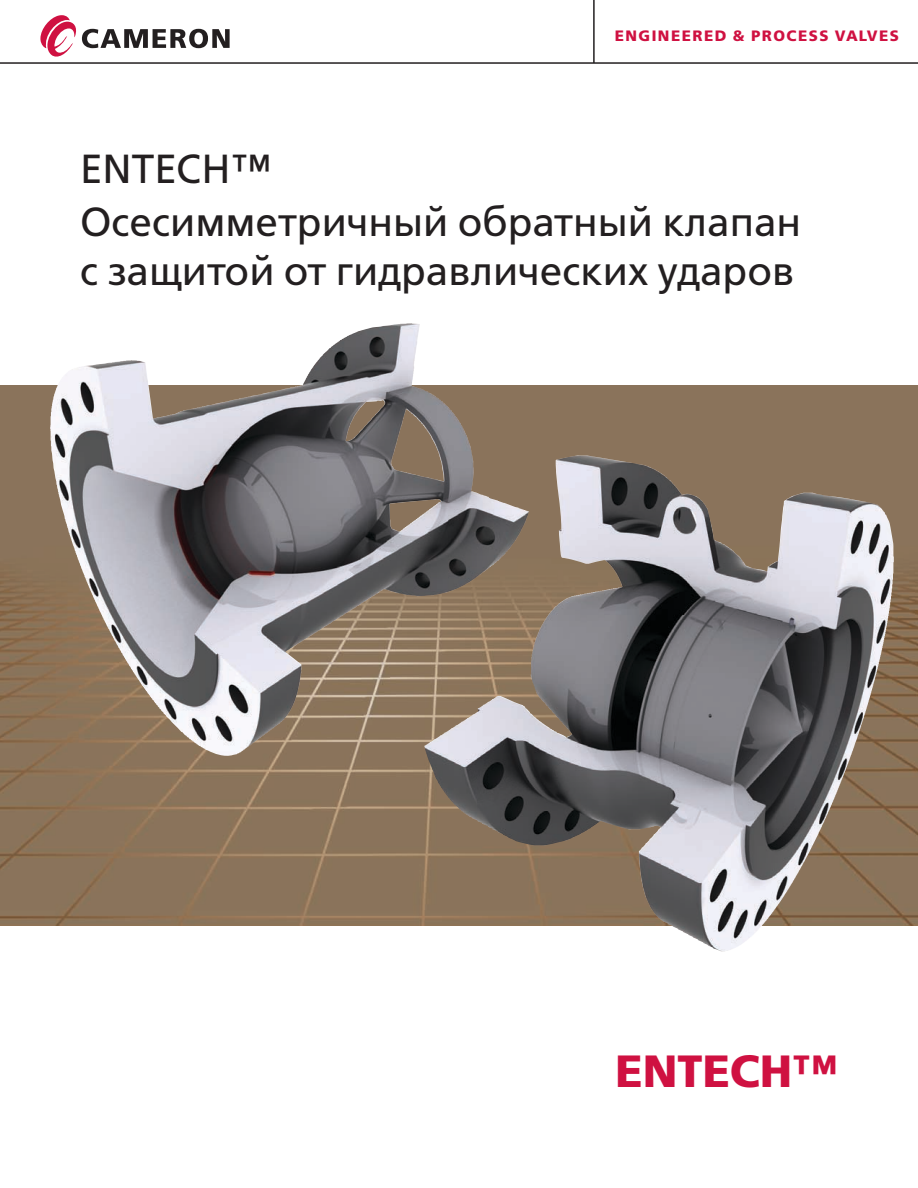
<style>
.page{position:relative;width:918px;height:1188px;background:#fff}
.page>*{position:absolute;margin:0;border:0;box-sizing:border-box;transform-origin:0 0}
.t1{font:45px "Free Set Bold C";color:#cf1141}
.t2{font:40.5px/52.8px "Free Set C";color:#231f20}
.t3{font:15px "Free Set Bold C";letter-spacing:.1em;color:#cf1141}
</style>
<div class="page">
<hr style="left:593px;top:0;width:2px;height:63px;background:#231f20">
<svg style="left:40px;top:15px;width:190px;height:42px"></svg>
<img style="left:0;top:386px;width:918px;height:540px">
<img style="left:412px;top:324px;width:117px;height:257px">
<hr style="left:0;top:62px;width:918px;height:2px;background:#231f20">
<img style="left:556px;top:455px;width:338px;height:263px">
<p class="t3" style="left:615px;top:27px;width:286px">ENGINEERED &amp; PROCESS VALVES</p>
<p class="t2" style="left:80px;top:143px;width:723px">ENTECH™<br>Осесимметричный обратный клапан</p>
<p class="t2" style="left:80px;top:245px;width:716px">с защитой от гидравлических ударов</p>
<p class="t1" style="left:615px;top:1045px;width:224px">ENTECH™</p>
</div>
